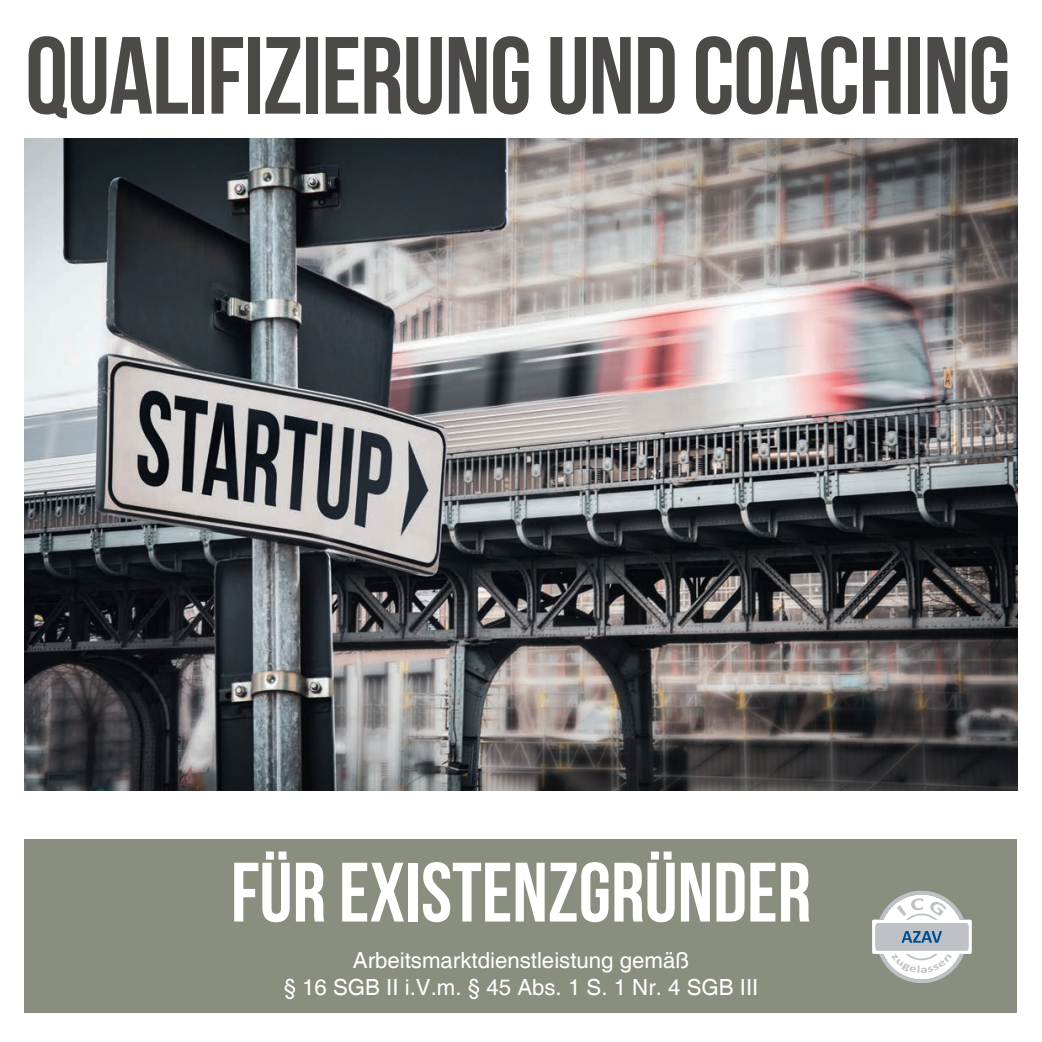
<style>
.page{position:relative;width:1042px;height:1042px;background:#fff}
.page>*{position:absolute;margin:0;border:0;box-sizing:border-box;transform-origin:0 0}
.t1{font:700 109.38px "Bebas Neue";letter-spacing:-.01em;color:#4b4a46}
.t2{font:700 84px "Bebas Neue";color:#fff}
.t3{font:22.22px/27.3px "Helvetica";color:#fff;text-align:center}
</style>
<div class="page">
<img style="left:25px;top:139px;width:992px;height:651px">
<div style="left:25px;top:839px;width:992px;height:173px;background:#8a8e7f"></div>
<svg style="left:872px;top:891px;width:100px;height:92px"></svg>
<h1 class="t1" style="left:25px;top:16px;width:987px">QUALIFIZIERUNG UND COACHING</h1>
<h2 class="t2" style="left:231px;top:846px;width:582px">FÜR EXISTENZGRÜNDER</h2>
<p class="t3" style="left:284px;top:947px;width:476px">Arbeitsmarktdienstleistung gemäß<br>§ 16 SGB II i.V.m. § 45 Abs. 1 S. 1 Nr. 4 SGB III</p>
</div>
